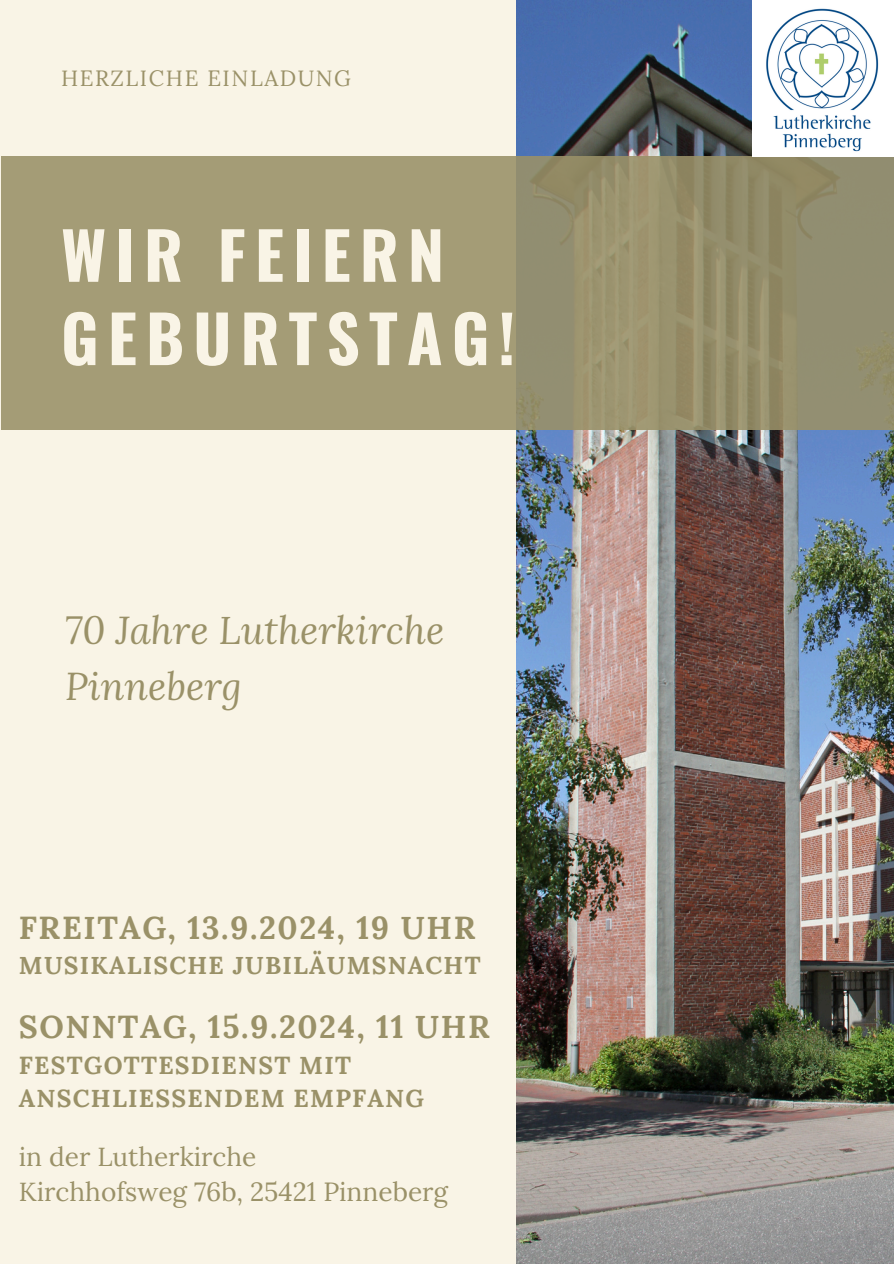
<style>
.page{position:relative;width:894px;height:1264px;background:#fff}
.page>*{position:absolute;margin:0;border:0;box-sizing:border-box;transform-origin:0 0}
.t1{font:700 64.8px/83.2px "Oswald";letter-spacing:.14em;color:#f9f4e6}
.t2{font:italic 38.4px/55.2px "Lora";color:#9a9168}
.t3{font:700 31.8px "Lora";letter-spacing:.05em;color:#9a9168}
.t4{font:26.25px/35.2px "Lora";color:#9a9168}
.t5{font:700 24.6px/33.5px "Lora";letter-spacing:.05em;color:#9a9168}
.t6{font:700 24.45px "Lora";letter-spacing:.05em;color:#9a9168}
.t7{font:22.05px "Lora";letter-spacing:.07em;color:#9a9168}
</style>
<div class="page">
<div style="left:0;top:0;width:893px;height:1263px;background:#f9f4e6"></div>
<img style="left:517px;top:0;width:376px;height:1263px">
<div style="left:1px;top:156px;width:892px;height:274px;background:linear-gradient(to right,#a9a179,#928c6c)"></div>
<img style="left:752px;top:0;width:141px;height:156px">
<h2 class="t7" style="left:61px;top:64px;width:291px">HERZLICHE EINLADUNG</h2>
<p class="t1" style="left:61px;top:211px;width:455px">WIR FEIERN<br>GEBURTSTAG!</p>
<p class="t2" style="left:65px;top:602px;width:380px">70 Jahre Lutherkirche<br>Pinneberg</p>
<h3 class="t3" style="left:19px;top:906px;width:458px">FREITAG, 13.9.2024, 19 UHR</h3>
<h3 class="t6" style="left:19px;top:949px;width:463px">MUSIKALISCHE JUBILÄUMSNACHT</h3>
<p class="t3" style="left:19px;top:1006px;width:472px">SONNTAG, 15.9.2024, 11 UHR</p>
<p class="t5" style="left:19px;top:1048px;width:406px">FESTGOTTESDIENST MIT<br>ANSCHLIESSENDEM EMPFANG</p>
<h4 class="t4" style="left:19px;top:1138px;width:430px">in der Lutherkirche<br>Kirchhofsweg 76b, 25421 Pinneberg</h4>
</div>
